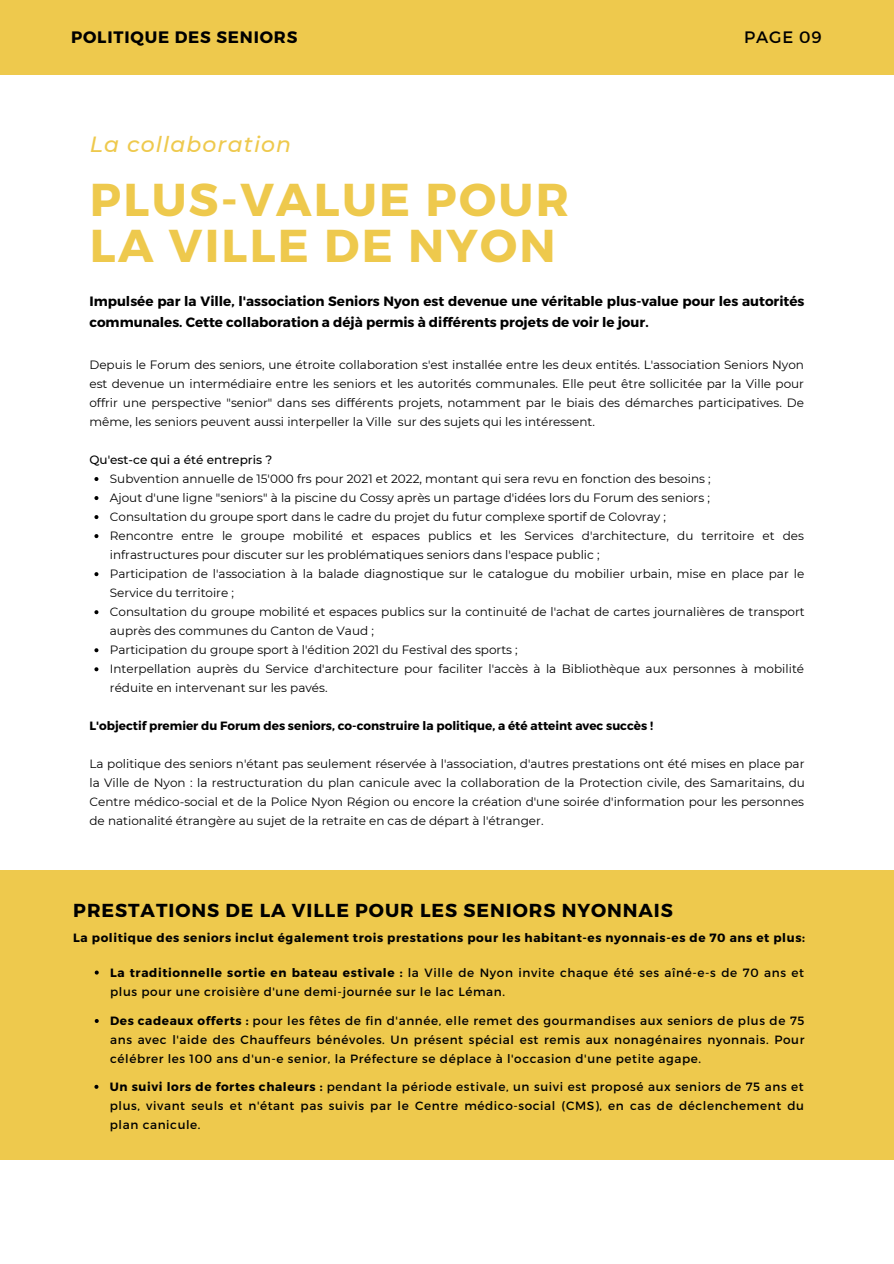
<style>
.page{position:relative;width:894px;height:1264px;background:#fff}
.page>*{position:absolute;margin:0;border:0;box-sizing:border-box;transform-origin:0 0}
.t1{font:700 46.05px/46.2px "Montserrat";letter-spacing:.05em;color:#eec94d}
.t2{font:italic 500 21.9px "Montserrat";letter-spacing:.05em;color:#eec94d}
.t3{font:700 18.75px "Montserrat";letter-spacing:.05em;color:#000}
.t4{font:700 16.5px "Montserrat";letter-spacing:.05em;color:#000}
.t5{font:16.5px "Montserrat";letter-spacing:.05em;color:#000}
.t6{font:700 13.5px/21.5px "Montserrat";color:#000}
.t7{font:12px/19px "Montserrat";color:#000}
.t8{font:12px/19px "Montserrat";letter-spacing:.05em;color:#000}
.t9{font:700 12px "Montserrat";letter-spacing:.05em;color:#000}
.t10{font:700 12px "Montserrat";color:#000}
.t11{font:500 12px "Montserrat";color:#000}
.s1{font-weight:700}
</style>
<div class="page">
<div style="left:0;top:0;width:893px;height:74px;background:#eec94d"></div>
<svg style="left:94px;top:477px;width:4px;height:4px"></svg>
<svg style="left:94px;top:496px;width:4px;height:4px"></svg>
<svg style="left:94px;top:515px;width:4px;height:4px"></svg>
<svg style="left:94px;top:534px;width:4px;height:4px"></svg>
<svg style="left:94px;top:572px;width:4px;height:4px"></svg>
<svg style="left:94px;top:610px;width:4px;height:4px"></svg>
<svg style="left:94px;top:648px;width:4px;height:4px"></svg>
<svg style="left:94px;top:667px;width:4px;height:4px"></svg>
<div style="left:0;top:870px;width:893px;height:290px;background:#eec94d"></div>
<svg style="left:95px;top:1019px;width:4px;height:3px"></svg>
<svg style="left:94px;top:1084px;width:4px;height:4px"></svg>
<svg style="left:95px;top:970px;width:4px;height:4px"></svg>
<p class="t4" style="left:71px;top:27px;width:228px">POLITIQUE DES SENIORS</p>
<p class="t5" style="left:744px;top:27px;width:79px">PAGE 09</p>
<p class="t2" style="left:90px;top:131px;width:203px">La collaboration</p>
<p class="t1" style="left:90px;top:174px;width:480px">PLUS-VALUE POUR<br>LA VILLE DE NYON</p>
<p class="t6" style="left:89px;top:290px;width:716px">Impulsée par la Ville, l'association Seniors Nyon est devenue une véritable plus-value pour les autorités communales. Cette collaboration a déjà permis à différents projets de voir le jour.</p>
<p class="t7" style="left:89px;top:355px;width:716px;text-align:justify">Depuis le Forum des seniors, une étroite collaboration s'est installée entre les deux entités. L'association Seniors Nyon est devenue un intermédiaire entre les seniors et les autorités communales. Elle peut être sollicitée par la Ville pour offrir une perspective "senior" dans ses différents projets, notamment par le biais des démarches participatives. De même, les seniors peuvent aussi interpeller la Ville sur des sujets qui les intéressent.</p>
<p class="t11" style="left:89px;top:452px;width:184px">Qu'est-ce qui a été entrepris ?</p>
<p class="t7" style="left:110px;top:469px;width:602px">Subvention annuelle de 15'000 frs pour 2021 et 2022, montant qui sera revu en fonction des besoins ;</p>
<p class="t7" style="left:110px;top:488px;width:601px">Ajout d'une ligne "seniors" à la piscine du Cossy après un partage d'idées lors du Forum des seniors ;</p>
<p class="t7" style="left:110px;top:507px;width:557px">Consultation du groupe sport dans le cadre du projet du futur complexe sportif de Colovray ;</p>
<p class="t7" style="left:110px;top:526px;width:695px">Rencontre entre le groupe mobilité et espaces publics et les Services d'architecture, du territoire et des infrastructures pour discuter sur les problématiques seniors dans l'espace public ;</p>
<p class="t7" style="left:110px;top:564px;width:695px">Participation de l'association à la balade diagnostique sur le catalogue du mobilier urbain, mise en place par le<br>Service du territoire ;</p>
<p class="t7" style="left:110px;top:602px;width:696px">Consultation du groupe mobilité et espaces publics sur la continuité de l'achat de cartes journalières de transport auprès des communes du Canton de Vaud ;</p>
<p class="t7" style="left:110px;top:640px;width:409px">Participation du groupe sport à l'édition 2021 du Festival des sports ;</p>
<p class="t7" style="left:110px;top:659px;width:695px">Interpellation auprès du Service d'architecture pour faciliter l'accès à la Bibliothèque aux personnes à mobilité réduite en intervenant sur les pavés.</p>
<p class="t10" style="left:89px;top:718px;width:565px">L'objectif premier du Forum des seniors, co-construire la politique, a été atteint avec succès !</p>
<p class="t7" style="left:89px;top:754px;width:716px;text-align:justify">La politique des seniors n'étant pas seulement réservée à l'association, d'autres prestations ont été mises en place par la Ville de Nyon : la restructuration du plan canicule avec la collaboration de la Protection civile, des Samaritains, du Centre médico-social et de la Police Nyon Région ou encore la création d'une soirée d'information pour les personnes de nationalité étrangère au sujet de la retraite en cas de départ à l'étranger.</p>
<p class="t3" style="left:73px;top:898px;width:601px">PRESTATIONS DE LA VILLE POUR LES SENIORS NYONNAIS</p>
<p class="t9" style="left:73px;top:929px;width:733px">La politique des seniors inclut également trois prestations pour les habitant-es nyonnais-es de 70 ans et plus:</p>
<p class="t8" style="left:110px;top:962px;width:695px"><span class="s1">La traditionnelle sortie en bateau estivale :</span> la Ville de Nyon invite chaque été ses aîné-e-s de 70 ans et plus pour une croisière d'une demi-journée sur le lac Léman.</p>
<p class="t7" style="left:110px;top:1010px;width:695px;text-align:justify"><span class="s1">Des cadeaux offerts :</span> pour les fêtes de fin d'année, elle remet des gourmandises aux seniors de plus de 75 ans avec l'aide des Chauffeurs bénévoles. Un présent spécial est remis aux nonagénaires nyonnais. Pour célébrer les 100 ans d'un-e senior, la Préfecture se déplace à l'occasion d'une petite agape.</p>
<p class="t7" style="left:110px;top:1076px;width:695px;text-align:justify"><span class="s1">Un suivi lors de fortes chaleurs :</span> pendant la période estivale, un suivi est proposé aux seniors de 75 ans et plus, vivant seuls et n'étant pas suivis par le Centre médico-social (CMS), en cas de déclenchement du plan canicule.</p>
</div>
